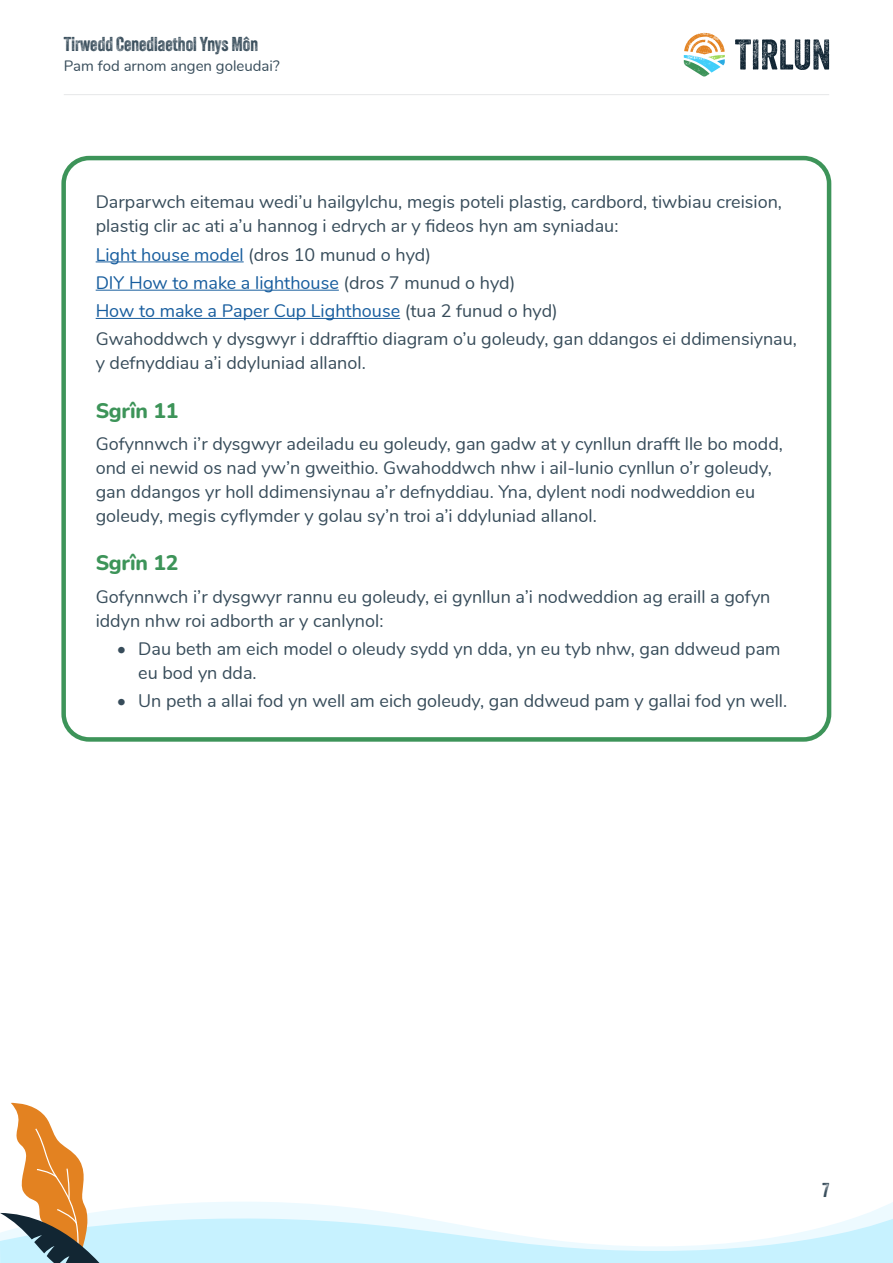
<style>
.page{position:relative;width:893px;height:1263px;background:#fff}
.page>*{position:absolute;margin:0;border:0;box-sizing:border-box;transform-origin:0 0}
.Page_section_heading{font:800 21px "Nunito";letter-spacing:-.01em;color:#3d9459}
.t1{font:19.5px "Veneer Two";color:#374c5a}
.Body_text{font:18px/24px "Nunito";color:#374c5a}
.Body_text-2{font:18px "Nunito";color:#175d9e}
.t2{font:15px "Nunito";color:#374c5a}
.s1{color:#175d9e}
.s2{color:#374c5a}
</style>
<div class="page">
<svg style="left:735px;top:39px;width:94px;height:31px"></svg>
<svg style="left:684px;top:33px;width:41px;height:44px"></svg>
<hr style="left:64px;top:94px;width:765px;height:1px;background:#e6e7e9">
<svg style="left:0;top:1102px;width:893px;height:161px"></svg>
<hr style="left:96px;top:261px;width:148px;height:1px;background:#175d9e">
<hr style="left:96px;top:290px;width:243px;height:1px;background:#175d9e">
<hr style="left:96px;top:318px;width:304px;height:1px;background:#175d9e">
<div style="left:61px;top:156px;width:770px;height:586px;border:4px solid #3d9459;border-radius:26px"></div>
<p class="t1" style="left:64px;top:32px;width:196px">Tirwedd Cenedlaethol Ynys Môn</p>
<p class="t2" style="left:64px;top:54px;width:217px">Pam fod arnom angen goleudai?</p>
<p class="Body_text" style="left:96px;top:189px;width:688px">Darparwch eitemau wedi’u hailgylchu, megis poteli plastig, cardbord, tiwbiau creision, plastig clir ac ati a’u hannog i edrych ar y fideos hyn am syniadau:</p>
<p class="Body_text" style="left:96px;top:241px;width:337px"><span class="s1">Light house model</span> (dros 10 munud o hyd)</p>
<p class="Body_text-2" style="left:96px;top:269px;width:421px">DIY How to make a lighthouse <span class="s2">(dros 7 munud o hyd)</span></p>
<p class="Body_text-2" style="left:96px;top:298px;width:464px">How to make a Paper Cup Lighthouse <span class="s2">(tua 2 funud o hyd)</span></p>
<p class="Body_text" style="left:96px;top:326px;width:703px">Gwahoddwch y dysgwyr i ddrafftio diagram o’u goleudy, gan ddangos ei ddimensiynau, y defnyddiau a’i ddyluniad allanol.</p>
<p class="Page_section_heading" style="left:96px;top:395px;width:84px">Sgrîn 11</p>
<p class="Body_text" style="left:96px;top:431px;width:689px">Gofynnwch i’r dysgwyr adeiladu eu goleudy, gan gadw at y cynllun drafft lle bo modd, ond ei newid os nad yw’n gweithio. Gwahoddwch nhw i ail-lunio cynllun o’r goleudy, gan ddangos yr holl ddimensiynau a’r defnyddiau. Yna, dylent nodi nodweddion eu goleudy, megis cyflymder y golau sy’n troi a’i ddyluniad allanol.</p>
<p class="Page_section_heading" style="left:96px;top:548px;width:84px">Sgrîn 12</p>
<p class="Body_text" style="left:96px;top:584px;width:676px">Gofynnwch i’r dysgwyr rannu eu goleudy, ei gynllun a’i nodweddion ag eraill a gofyn iddyn nhw roi adborth ar y canlynol:</p>
<p class="Body_text" style="left:138px;top:636px;width:644px;text-indent:-21px">• Dau beth am eich model o oleudy sydd yn dda, yn eu tyb nhw, gan ddweud pam eu bod yn dda.</p>
<p class="Body_text" style="left:117px;top:688px;width:672px">• Un peth a allai fod yn well am eich goleudy, gan ddweud pam y gallai fod yn well.</p>
<p class="t1" style="left:822px;top:1178px;width:8px">7</p>
</div>
